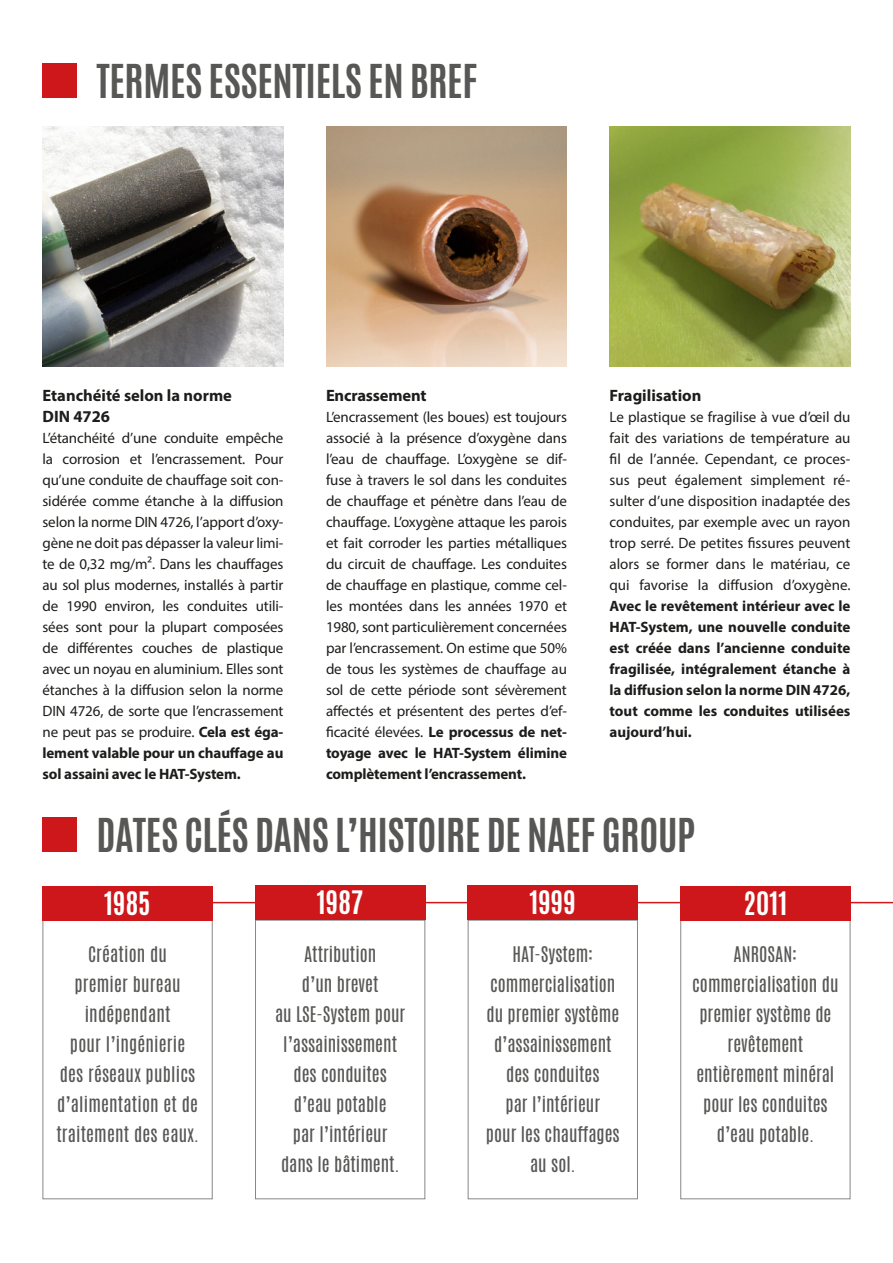
<style>
.page{position:relative;width:893px;height:1263px;background:#fff}
.page>*{position:absolute;margin:0;border:0;box-sizing:border-box;transform-origin:0 0}
.Titel_Antonio_versal{font:700 39px "Antonio";letter-spacing:-.01em;color:#575756}
.ZAHL_IN_ZAHLENKUGEL{font:700 27px "Antonio";color:#fff}
.meilensteinkasten{font:18px/30px "Antonio";color:#575756;text-align:center}
.FLIESS_TITEL_MYRIAD{font:700 16.5px "Myriad Pro";color:#1d1d1b}
.FLIESS_MYRIAD_10P{font:15px/21px "Myriad Pro";letter-spacing:-.01em;color:#1d1d1b;text-align:justify}
.s1{font-weight:700}
</style>
<div class="page">
<div style="left:43px;top:64px;width:34px;height:34px;background:#cd171a"></div>
<div style="left:43px;top:818px;width:34px;height:34px;background:#cd171a"></div>
<img style="left:326px;top:126px;width:241px;height:241px">
<img style="left:609px;top:126px;width:241px;height:241px">
<img style="left:43px;top:126px;width:240px;height:241px">
<hr style="left:117px;top:902px;width:776px;height:1px;background:#cd171a">
<div style="left:43px;top:920px;width:170px;height:279px;border:1px solid #878787"></div>
<div style="left:255px;top:920px;width:170px;height:279px;border:1px solid #878787"></div>
<div style="left:468px;top:920px;width:170px;height:279px;border:1px solid #878787"></div>
<div style="left:680px;top:920px;width:170px;height:279px;border:1px solid #878787"></div>
<div style="left:255px;top:886px;width:170px;height:34px;background:#cd171a"></div>
<div style="left:43px;top:886px;width:170px;height:34px;background:#cd171a"></div>
<div style="left:468px;top:886px;width:170px;height:34px;background:#cd171a"></div>
<div style="left:680px;top:887px;width:170px;height:34px;background:#cd171a"></div>
<p class="Titel_Antonio_versal" style="left:97px;top:52px;width:383px">TERMES ESSENTIELS EN BREF</p>
<p class="FLIESS_TITEL_MYRIAD" style="left:43px;top:384px;width:191px">Etanchéité selon la norme</p>
<p class="FLIESS_TITEL_MYRIAD" style="left:43px;top:405px;width:69px">DIN 4726</p>
<p class="FLIESS_MYRIAD_10P" style="left:43px;top:427px;width:242px">L’étanchéité d’une conduite empêche la corrosion et l’encrassement. Pour qu’une conduite de chauffage soit con&shy;sidérée comme étanche à la diffusion selon la norme DIN 4726, l’apport d’oxy&shy;gène ne doit pas dépasser la valeur limi&shy;te de 0,32 mg/m². Dans les chauffages au sol plus modernes, installés à partir de 1990 environ, les conduites utili&shy;sées sont pour la plupart composées de différentes couches de plastique avec un noyau en aluminium. Elles sont étanches à la diffusion selon la norme DIN 4726, de sorte que l’encrassement ne peut pas se produire. <span class="s1">Cela est éga&shy;lement valable pour un chauffage au sol assaini avec le HAT-System.</span></p>
<p class="FLIESS_TITEL_MYRIAD" style="left:326px;top:384px;width:102px">Encrassement</p>
<p class="FLIESS_MYRIAD_10P" style="left:326px;top:406px;width:242px">L’encrassement (les boues) est toujours associé à la présence d’oxygène dans l’eau de chauffage. L’oxygène se dif&shy;fuse à travers le sol dans les conduites de chauffage et pénètre dans l’eau de chauffage. L’oxygène attaque les parois et fait corroder les parties métalliques du circuit de chauffage. Les conduites de chauffage en plastique, comme cel&shy;les montées dans les années 1970 et 1980, sont particulièrement concernées par l’encrassement. On estime que 50% de tous les systèmes de chauffage au sol de cette période sont sévèrement affectés et présentent des pertes d’ef&shy;ficacité élevées. <span class="s1">Le processus de net&shy;toyage avec le HAT-System élimine complètement l’encrassement.</span></p>
<p class="FLIESS_TITEL_MYRIAD" style="left:609px;top:384px;width:93px">Fragilisation</p>
<p class="FLIESS_MYRIAD_10P" style="left:609px;top:406px;width:242px">Le plastique se fragilise à vue d’œil du fait des variations de température au fil de l’année. Cependant, ce proces&shy;sus peut également simplement ré&shy;sulter d’une disposition inadaptée des conduites, par exemple avec un rayon trop serré. De petites fissures peuvent alors se former dans le matériau, ce qui favorise la diffusion d’oxygène.<br><span class="s1">Avec le revêtement intérieur avec le HAT-System, une nouvelle conduite est créée dans l’ancienne conduite fragilisée, intégralement étanche à la diffusion selon la norme DIN 4726, tout comme les conduites utilisées aujourd’hui.</span></p>
<p class="Titel_Antonio_versal" style="left:97px;top:806px;width:600px">DATES CLÉS DANS L’HISTOIRE DE NAEF GROUP</p>
<p class="ZAHL_IN_ZAHLENKUGEL" style="left:104px;top:883px;width:48px">1985</p>
<p class="ZAHL_IN_ZAHLENKUGEL" style="left:317px;top:882px;width:48px">1987</p>
<p class="ZAHL_IN_ZAHLENKUGEL" style="left:529px;top:882px;width:48px">1999</p>
<p class="ZAHL_IN_ZAHLENKUGEL" style="left:744px;top:883px;width:45px">2011</p>
<p class="meilensteinkasten" style="left:56px;top:940px;width:144px">Création du<br>premier bureau indépendant<br>pour l’ingénierie des réseaux publics d’alimentation et de traitement des eaux.</p>
<p class="meilensteinkasten" style="left:275px;top:940px;width:132px">Attribution<br>d’un brevet<br>au LSE-System pour l’assainissement des conduites d’eau potable<br>par l’intérieur dans le bâtiment.</p>
<p class="meilensteinkasten" style="left:486px;top:940px;width:135px">HAT-System: commercialisation du premier système d’assainissement des conduites<br>par l’intérieur<br>pour les chauffages au sol.</p>
<p class="meilensteinkasten" style="left:692px;top:940px;width:148px">ANROSAN: commercialisation du premier système de revêtement entièrement minéral pour les conduites d’eau potable.</p>
</div>
